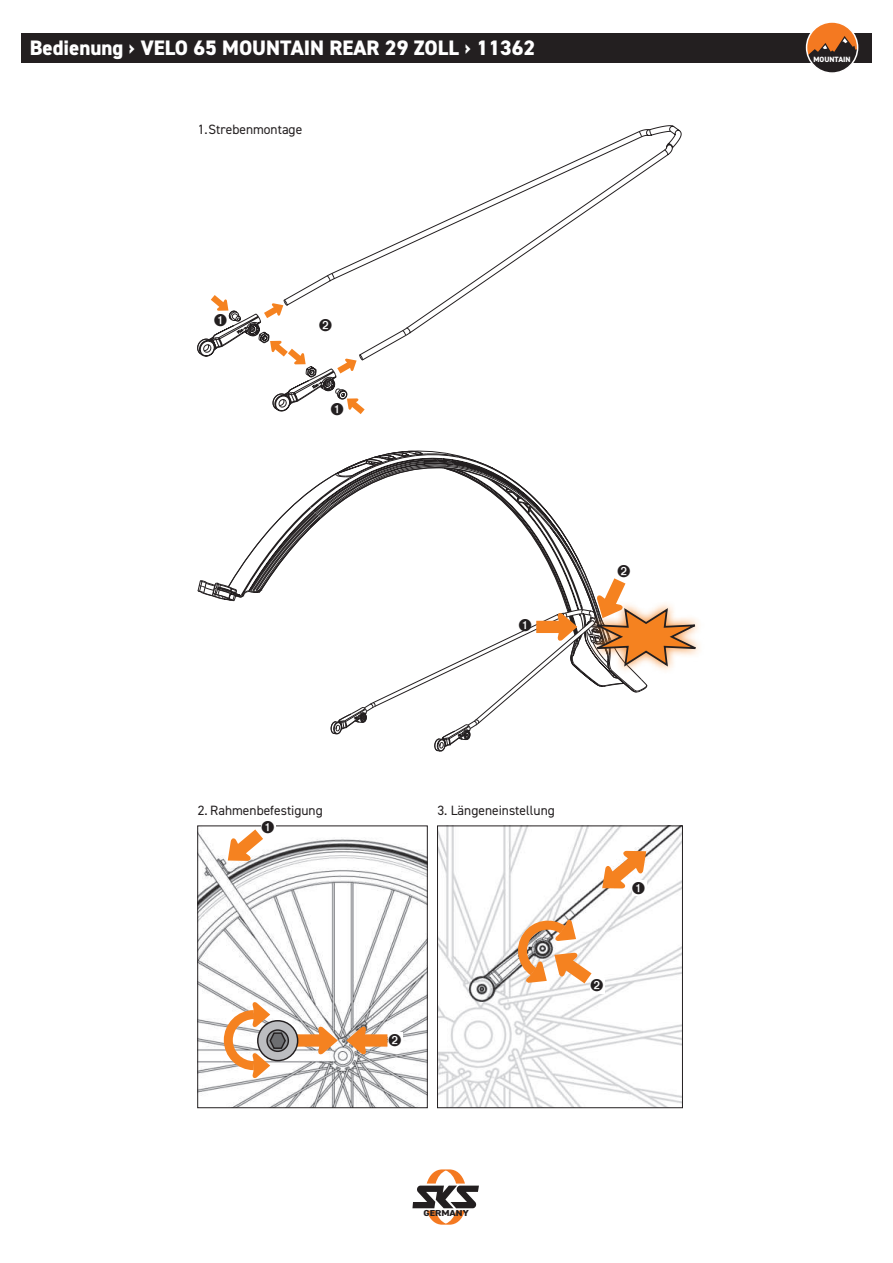
<style>
.page{position:relative;width:893px;height:1263px;background:#fff}
.page>*{position:absolute;margin:0;border:0;box-sizing:border-box;transform-origin:0 0}
.t1{font:800 21px "DIN2014";color:#fff}
.t2{font:13.5px "DIN2014";color:#231f20}
.t3{font:800 8.7px "DIN2014";color:#231f20;scale:1.17 1}
.t4{font:800 7.65px "DIN2014";color:#fff}
</style>
<div class="page">
<svg style="left:412px;top:1169px;width:67px;height:56px"></svg>
<svg style="left:292px;top:125px;width:390px;height:234px"></svg>
<img style="left:199px;top:834px;width:227px;height:272px">
<div style="left:197px;top:826px;width:231px;height:282px;border:1px solid #231f20"></div>
<svg style="left:297px;top:1026px;width:41px;height:28px"></svg>
<svg style="left:258px;top:1021px;width:40px;height:39px"></svg>
<div style="left:257px;top:1020px;width:41px;height:41px;border:1px solid #231f20;border-radius:50%"></div>
<div style="left:266px;top:1029px;width:23px;height:23px;border:1px solid #231f20;border-radius:50%"></div>
<svg style="left:224px;top:1002px;width:63px;height:76px"></svg>
<img style="left:439px;top:828px;width:242px;height:278px">
<div style="left:437px;top:826px;width:246px;height:282px;border:1px solid #231f20"></div>
<div style="left:590px;top:978px;width:15px;height:16px;background:#fff"></div>
<div style="left:632px;top:880px;width:14px;height:16px;background:#fff"></div>
<div style="left:261px;top:820px;width:14px;height:16px;background:#fff"></div>
<div style="left:388px;top:1032px;width:15px;height:16px;background:#fff"></div>
<div style="left:21px;top:34px;width:851px;height:29px;background:#231f20"></div>
<div style="left:806px;top:22px;width:52px;height:51px;background:#f47921;border-radius:50%"></div>
<svg style="left:806px;top:36px;width:52px;height:35px"></svg>
<div style="left:806px;top:21px;width:52px;height:53px;border:2px solid #fff;border-radius:50%"></div>
<svg style="left:197px;top:295px;width:168px;height:119px"></svg>
<svg style="left:197px;top:451px;width:502px;height:300px"></svg>
<svg style="left:506px;top:920px;width:97px;height:71px"></svg>
<svg style="left:602px;top:851px;width:44px;height:43px"></svg>
<svg style="left:228px;top:825px;width:46px;height:36px"></svg>
<svg style="left:346px;top:1026px;width:55px;height:28px"></svg>
<h1 class="t1" style="left:30px;top:40px;width:507px">Bedienung › VELO 65 MOUNTAIN REAR 29 ZOLL › 11362</h1>
<p class="t2" style="left:198px;top:123px;width:106px">1. Strebenmontage</p>
<p class="t4" style="left:813px;top:56px;width:39px">MOUNTAIN</p>
<p class="t2" style="left:198px;top:804px;width:127px">2. Rahmenbefestigung</p>
<p class="t2" style="left:438px;top:804px;width:119px">3. Längeneinstellung</p>
<p class="t3" style="left:424px;top:1210px;width:40px">GERMANY</p>
</div>
